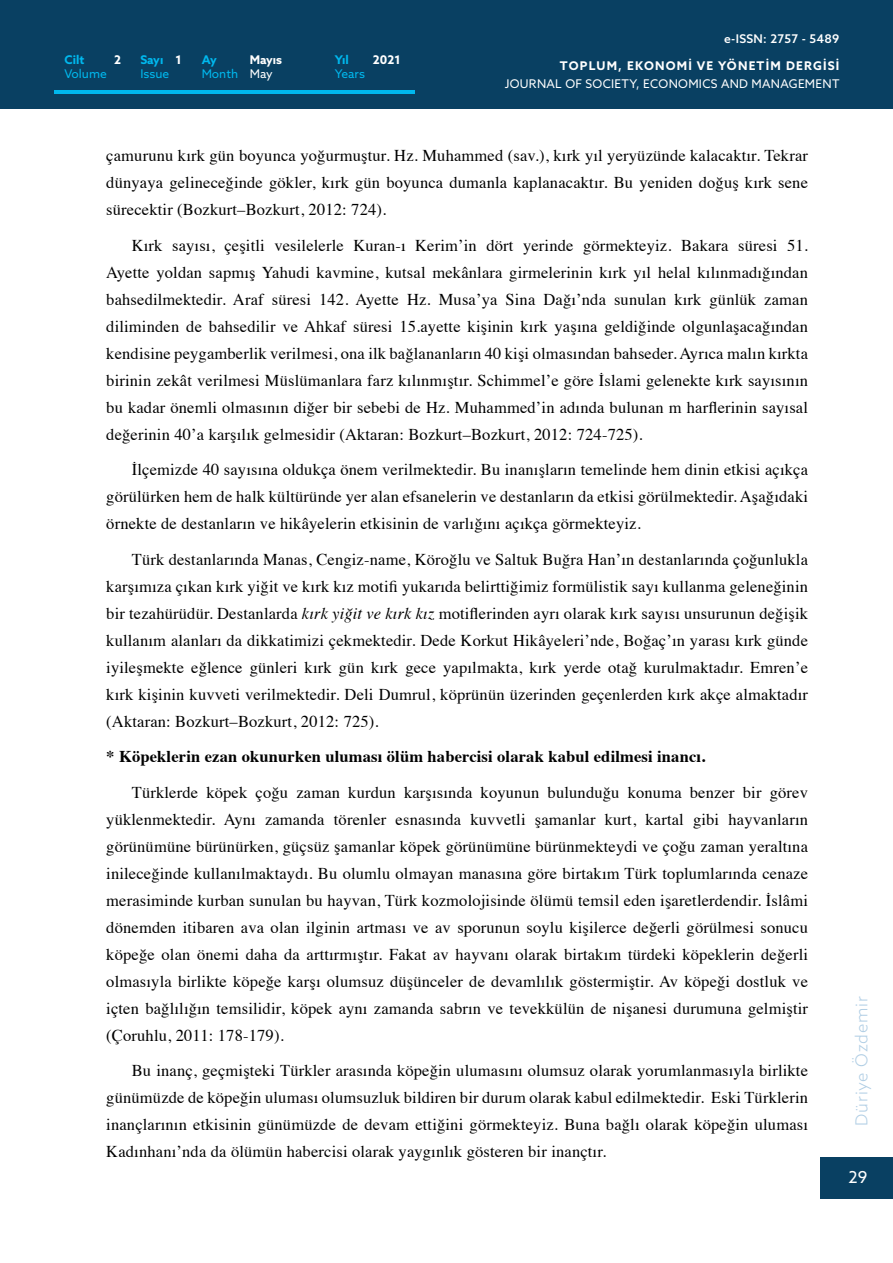
<style>
.page{position:relative;width:893px;height:1263px;background:#fff}
.page>*{position:absolute;margin:0;border:0;box-sizing:border-box;transform-origin:0 0}
.t1{font:16.5px/27px "Times";letter-spacing:.01em;color:#000;text-align:justify}
.t2{font:700 16.5px "Times";letter-spacing:.01em;color:#000}
.t3{font:300 16.5px "Azo Sans";letter-spacing:.05em;color:#afcde4}
.t4{font:16.5px "Azo Sans";color:#fff}
.t5{font:12px "Azo Sans";letter-spacing:.025em;color:#fff}
.t6{font:700 12px "Azo Sans";letter-spacing:.1em;color:#fff}
.t7{font:12px "Azo Sans";color:#00b8ee}
.t8{font:500 12px "Azo Sans";letter-spacing:.025em;color:#fff}
.t9{font:700 12px "Azo Sans";color:#00b8ee}
.s1{font-style:italic}
</style>
<div class="page">
<hr style="left:0;top:0;width:1px;height:108px;background:#094062">
<div style="left:1px;top:0;width:892px;height:108px;background:#094062"></div>
<hr style="left:54px;top:90px;width:361px;height:4px;background:#00b8ee">
<div style="left:821px;top:1157px;width:72px;height:42px;background:#094062"></div>
<p class="t9" style="left:65px;top:51px;width:21px">Cilt</p>
<p class="t7" style="left:65px;top:66px;width:44px">Volume</p>
<p class="t6" style="left:114px;top:51px;width:8px">2</p>
<p class="t6" style="left:176px;top:51px;width:8px">1</p>
<p class="t6" style="left:250px;top:51px;width:34px">Mayıs</p>
<p class="t5" style="left:250px;top:66px;width:24px">May</p>
<p class="t9" style="left:140px;top:51px;width:25px">Sayı</p>
<p class="t7" style="left:140px;top:66px;width:30px">Issue</p>
<p class="t9" style="left:202px;top:51px;width:17px">Ay</p>
<p class="t7" style="left:202px;top:66px;width:38px">Month</p>
<p class="t9" style="left:335px;top:51px;width:15px">Yıl</p>
<p class="t7" style="left:335px;top:66px;width:32px">Years</p>
<p class="t6" style="left:373px;top:51px;width:29px">2021</p>
<p class="t8" style="left:724px;top:31px;width:117px">e-ISSN: 2757 - 5489</p>
<p class="t6" style="left:560px;top:58px;width:281px">TOPLUM, EKONOMİ VE YÖNETİM DERGİSİ</p>
<p class="t5" style="left:505px;top:76px;width:336px">JOURNAL OF SOCIETY, ECONOMICS AND MANAGEMENT</p>
<p class="t1" style="left:106px;top:141px;width:703px">çamurunu kırk gün boyunca yoğurmuştur. Hz. Muhammed (sav.), kırk yıl yeryüzünde kalacaktır. Tekrar dünyaya gelineceğinde gökler, kırk gün boyunca dumanla kaplanacaktır. Bu yeniden doğuş kırk sene sürecektir (Bozkurt–Bozkurt, 2012: 724).</p>
<p class="t1" style="left:106px;top:230px;width:703px;text-indent:26px">Kırk sayısı, çeşitli vesilelerle Kuran-ı Kerim’in dört yerinde görmekteyiz. Bakara süresi 51.<br>Ayette yoldan sapmış Yahudi kavmine, kutsal mekânlara girmelerinin kırk yıl helal kılınmadığından bahsedilmektedir. Araf süresi 142. Ayette Hz. Musa’ya Sina Dağı’nda sunulan kırk günlük zaman diliminden de bahsedilir ve Ahkaf süresi 15.ayette kişinin kırk yaşına geldiğinde olgunlaşacağından kendisine peygamberlik verilmesi, ona ilk bağlananların 40 kişi olmasından bahseder. Ayrıca malın kırkta birinin zekât verilmesi Müslümanlara farz kılınmıştır. Schimmel’e göre İslami gelenekte kırk sayısının bu kadar önemli olmasının diğer bir sebebi de Hz. Muhammed’in adında bulunan m harflerinin sayısal değerinin 40’a karşılık gelmesidir (Aktaran: Bozkurt–Bozkurt, 2012: 724-725).</p>
<p class="t1" style="left:106px;top:455px;width:703px;text-indent:26px">İlçemizde 40 sayısına oldukça önem verilmektedir. Bu inanışların temelinde hem dinin etkisi açıkça görülürken hem de halk kültüründe yer alan efsanelerin ve destanların da etkisi görülmektedir. Aşağıdaki örnekte de destanların ve hikâyelerin etkisinin de varlığını açıkça görmekteyiz.</p>
<p class="t1" style="left:106px;top:544px;width:703px;text-indent:26px">Türk destanlarında Manas, Cengiz-name, Köroğlu ve Saltuk Buğra Han’ın destanlarında çoğunlukla karşımıza çıkan kırk yiğit ve kırk kız motifi yukarıda belirttiğimiz formülistik sayı kullanma geleneğinin bir tezahürüdür. Destanlarda <span class="s1">kırk yiğit ve kırk kız</span> motiflerinden ayrı olarak kırk sayısı unsurunun değişik kullanım alanları da dikkatimizi çekmektedir. Dede Korkut Hikâyeleri’nde, Boğaç’ın yarası kırk günde iyileşmekte eğlence günleri kırk gün kırk gece yapılmakta, kırk yerde otağ kurulmaktadır. Emren’e kırk kişinin kuvveti verilmektedir. Deli Dumrul, köprünün üzerinden geçenlerden kırk akçe almaktadır (Aktaran: Bozkurt–Bozkurt, 2012: 725).</p>
<p class="t2" style="left:106px;top:741px;width:601px">* Köpeklerin ezan okunurken uluması ölüm habercisi olarak kabul edilmesi inancı.</p>
<p class="t1" style="left:106px;top:777px;width:703px;text-indent:26px">Türklerde köpek çoğu zaman kurdun karşısında koyunun bulunduğu konuma benzer bir görev yüklenmektedir. Aynı zamanda törenler esnasında kuvvetli şamanlar kurt, kartal gibi hayvanların görünümüne bürünürken, güçsüz şamanlar köpek görünümüne bürünmekteydi ve çoğu zaman yeraltına inileceğinde kullanılmaktaydı. Bu olumlu olmayan manasına göre birtakım Türk toplumlarında cenaze merasiminde kurban sunulan bu hayvan, Türk kozmolojisinde ölümü temsil eden işaretlerdendir. İslâmi dönemden itibaren ava olan ilginin artması ve av sporunun soylu kişilerce değerli görülmesi sonucu köpeğe olan önemi daha da arttırmıştır. Fakat av hayvanı olarak birtakım türdeki köpeklerin değerli olmasıyla birlikte köpeğe karşı olumsuz düşünceler de devamlılık göstermiştir. Av köpeği dostluk ve içten bağlılığın temsilidir, köpek aynı zamanda sabrın ve tevekkülün de nişanesi durumuna gelmiştir (Çoruhlu, 2011: 178-179).</p>
<p class="t1" style="left:106px;top:1056px;width:703px;text-indent:26px">Bu inanç, geçmişteki Türkler arasında köpeğin ulumasını olumsuz olarak yorumlanmasıyla birlikte günümüzde de köpeğin uluması olumsuzluk bildiren bir durum olarak kabul edilmektedir. Eski Türklerin inançlarının etkisinin günümüzde de devam ettiğini görmekteyiz. Buna bağlı olarak köpeğin uluması Kadınhanı’nda da ölümün habercisi olarak yaygınlık gösteren bir inançtır.</p>
<p class="t3" style="left:851px;top:1125px;width:131px;rotate:-90deg">Düriye Özdemir</p>
<p class="t4" style="left:848px;top:1167px;width:20px">29</p>
</div>
